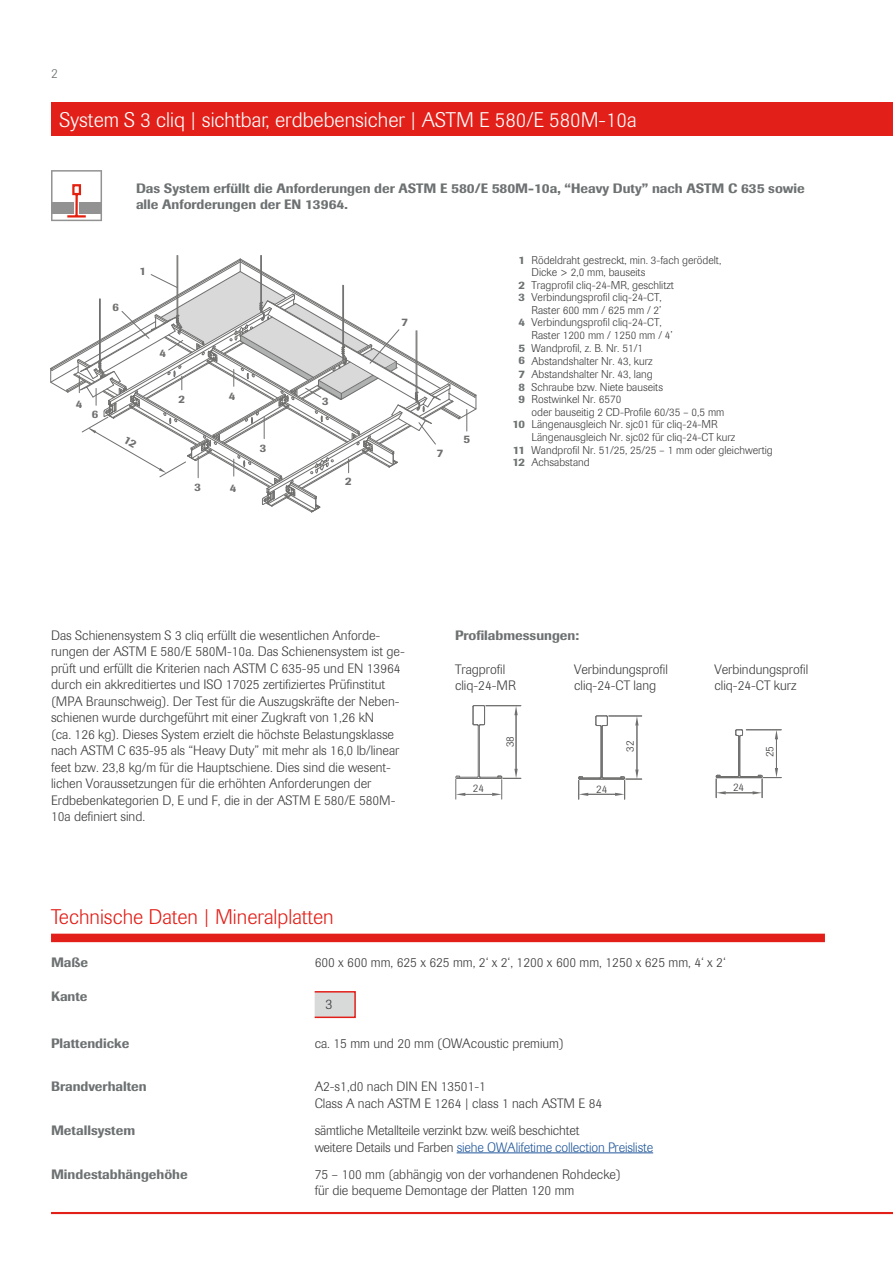
<style>
.page{position:relative;width:893px;height:1263px;background:#fff}
.page>*{position:absolute;margin:0;border:0;box-sizing:border-box;transform-origin:0 0}
.t1{font:300 21px "Imago Pro";color:#fff}
.t2{font:300 21px "Imago Pro";color:#e22019}
.t3{font:300 14.25px "Imago Pro";color:#3c3c3e}
.t4{font:300 13.5px/16.5px "Imago Pro";color:#3c3c3e}
.t5{font:500 13.5px/16.5px "Imago Pro";color:#6d7172}
.t6{font:300 13.5px "Imago Pro";color:#6d7172}
.t7{font:300 11.25px "Imago Pro";color:#3c3c3e}
.t8{font:500 11.25px "Imago Pro";color:#6f6f6e}
.t9{font:300 11.25px "Imago Pro";letter-spacing:-.005em;color:#3b3b3a}
.s1{font-weight:500;color:#6d7172}
.s2{color:#23599b}
</style>
<div class="page">
<hr style="left:51px;top:1212px;width:842px;height:2px;background:#e22019">
<div style="left:51px;top:102px;width:842px;height:34px;background:#e22019"></div>
<div style="left:51px;top:934px;width:774px;height:8px;background:#e22019"></div>
<div style="left:314px;top:991px;width:42px;height:27px;background:#d8dada;border:2px solid #e22019"></div>
<hr style="left:457px;top:1152px;width:196px;height:1px;background:#23599b">
<svg style="left:51px;top:170px;width:51px;height:51px"></svg>
<svg style="left:455px;top:705px;width:66px;height:94px"></svg>
<svg style="left:578px;top:715px;width:64px;height:84px"></svg>
<svg style="left:716px;top:729px;width:65px;height:69px"></svg>
<hr style="left:260px;top:255px;width:1px;height:48px;background:#6f6f6e">
<hr style="left:261px;top:255px;width:1px;height:49px;background:#6f6f6e">
<hr style="left:177px;top:255px;width:1px;height:62px;background:#6f6f6e">
<svg style="left:50px;top:258px;width:426px;height:254px"></svg>
<p class="t6" style="left:51px;top:65px;width:8px">2</p>
<h1 class="t1" style="left:60px;top:106px;width:579px">System S 3 cliq | sichtbar, erdbebensicher | ASTM E 580/E 580M-10a</h1>
<p class="t8" style="left:113px;top:300px;width:8px">6</p>
<p class="t8" style="left:76px;top:397px;width:8px">4</p>
<p class="t8" style="left:92px;top:406px;width:8px">6</p>
<p class="t5" style="left:136px;top:180px;width:670px">Das System erfüllt die Anforderungen der ASTM E 580/E 580M-10a, “Heavy Duty” nach ASTM C 635 sowie alle Anforderungen der EN 13964.</p>
<p class="t8" style="left:140px;top:264px;width:8px">1</p>
<p class="t8" style="left:159px;top:346px;width:8px">4</p>
<p class="t8" style="left:229px;top:388px;width:8px">4</p>
<p class="t8" style="left:178px;top:392px;width:8px">2</p>
<p class="t8" style="left:322px;top:394px;width:8px">3</p>
<p class="t8" style="left:195px;top:479px;width:8px">3</p>
<p class="t8" style="left:230px;top:480px;width:8px">4</p>
<p class="t8" style="left:260px;top:441px;width:8px">3</p>
<p class="t8" style="left:345px;top:474px;width:8px">2</p>
<p class="t8" style="left:401px;top:315px;width:8px">7</p>
<p class="t8" style="left:437px;top:445px;width:8px">7</p>
<p class="t8" style="left:463px;top:432px;width:8px">5</p>
<p class="t7" style="left:519px;top:252px;width:204px"><span class="s1">1</span> Rödeldraht gestreckt, min. 3-fach gerödelt,</p>
<p class="t7" style="left:531px;top:265px;width:115px">Dicke &gt; 2,0 mm, bauseits</p>
<p class="t7" style="left:519px;top:277px;width:157px"><span class="s1">2</span> Tragprofil cliq-24-MR, geschlitzt</p>
<p class="t7" style="left:519px;top:290px;width:145px"><span class="s1">3</span> Verbindungsprofil cliq-24-CT,</p>
<p class="t7" style="left:531px;top:303px;width:132px">Raster 600 mm / 625 mm / 2’</p>
<p class="t7" style="left:519px;top:315px;width:145px"><span class="s1">4</span> Verbindungsprofil cliq-24-CT,</p>
<p class="t7" style="left:531px;top:328px;width:143px">Raster 1200 mm / 1250 mm / 4’</p>
<p class="t7" style="left:519px;top:340px;width:126px"><span class="s1">5</span> Wandprofil, z. B. Nr. 51/1</p>
<p class="t7" style="left:519px;top:353px;width:136px"><span class="s1">6</span> Abstandshalter Nr. 43, kurz</p>
<p class="t7" style="left:519px;top:367px;width:136px"><span class="s1">7</span> Abstandshalter Nr. 43, lang</p>
<p class="t7" style="left:519px;top:379px;width:146px"><span class="s1">8</span> Schraube bzw. Niete bauseits</p>
<p class="t7" style="left:519px;top:392px;width:104px"><span class="s1">9</span> Rostwinkel Nr. 6570</p>
<p class="t7" style="left:531px;top:405px;width:194px">oder bauseitig 2 CD-Profile 60/35 – 0,5 mm</p>
<p class="t7" style="left:512px;top:417px;width:207px"><span class="s1">10</span> Längenausgleich Nr. sjc01 für cliq-24-MR</p>
<p class="t7" style="left:531px;top:430px;width:205px">Längenausgleich Nr. sjc02 für cliq-24-CT kurz</p>
<p class="t7" style="left:513px;top:442px;width:261px"><span class="s1">11</span> Wandprofil Nr. 51/25, 25/25 – 1 mm oder gleichwertig</p>
<p class="t7" style="left:512px;top:455px;width:79px"><span class="s1">12</span> Achsabstand</p>
<p class="t4" style="left:51px;top:627px;width:355px">Das Schienensystem S 3 cliq erfüllt die wesentlichen Anforde&shy;rungen der ASTM E 580/E 580M-10a. Das Schienensystem ist ge&shy;prüft und erfüllt die Kriterien nach ASTM C 635-95 und EN 13964 durch ein akkreditiertes und ISO 17025 zertifiziertes Prüfinstitut (MPA Braunschweig). Der Test für die Auszugskräfte der Neben&shy;schienen wurde durchgeführt mit einer Zugkraft von 1,26 kN<br>(ca. 126 kg). Dieses System erzielt die höchste Belastungsklasse nach ASTM C 635-95 als “Heavy Duty” mit mehr als 16,0 lb/linear feet bzw. 23,8 kg/m für die Hauptschiene. Dies sind die wesent&shy;lichen Voraussetzungen für die erhöhten Anforderungen der Erdbebenkategorien D, E und F, die in der ASTM E 580/E 580M-10a definiert sind.</p>
<p class="t5" style="left:455px;top:627px;width:126px">Profilabmessungen:</p>
<p class="t4" style="left:455px;top:661px;width:62px">Tragprofil cliq-24-MR</p>
<p class="t4" style="left:574px;top:661px;width:95px">Verbindungsprofil cliq-24-CT lang</p>
<p class="t4" style="left:714px;top:661px;width:95px">Verbindungsprofil cliq-24-CT kurz</p>
<p class="t9" style="left:473px;top:781px;width:13px">24</p>
<p class="t9" style="left:503px;top:747px;width:13px;rotate:-90deg">38</p>
<p class="t9" style="left:596px;top:781px;width:13px">24</p>
<p class="t9" style="left:622px;top:751px;width:13px;rotate:-90deg">32</p>
<p class="t9" style="left:733px;top:780px;width:13px">24</p>
<p class="t9" style="left:762px;top:757px;width:13px;rotate:-90deg">25</p>
<h1 class="t2" style="left:51px;top:903px;width:284px">Technische Daten | Mineralplatten</h1>
<p class="t5" style="left:51px;top:954px;width:39px">Maße</p>
<p class="t4" style="left:315px;top:954px;width:413px">600 x 600 mm, 625 x 625 mm, 2‘ x 2‘, 1200 x 600 mm, 1250 x 625 mm, 4‘ x 2‘</p>
<p class="t5" style="left:51px;top:988px;width:38px">Kante</p>
<p class="t3" style="left:326px;top:995px;width:9px">3</p>
<p class="t5" style="left:51px;top:1035px;width:80px">Plattendicke</p>
<p class="t4" style="left:315px;top:1034px;width:251px">ca. 15 mm und 20 mm (OWAcoustic premium)</p>
<p class="t5" style="left:51px;top:1078px;width:97px">Brandverhalten</p>
<p class="t4" style="left:315px;top:1078px;width:289px">A2-s1,d0 nach DIN EN 13501-1<br>Class A nach ASTM E 1264 | class 1 nach ASTM E 84</p>
<p class="t5" style="left:51px;top:1122px;width:86px">Metallsystem</p>
<p class="t4" style="left:315px;top:1122px;width:340px">sämtliche Metallteile verzinkt bzw. weiß beschichtet<br>weitere Details und Farben <span class="s2">siehe OWAlifetime collection Preisliste</span></p>
<p class="t5" style="left:51px;top:1165px;width:138px">Mindestabhängehöhe</p>
<p class="t4" style="left:315px;top:1165px;width:308px">75 – 100 mm (abhängig von der vorhandenen Rohdecke) für die bequeme Demontage der Platten 120 mm</p>
</div>
